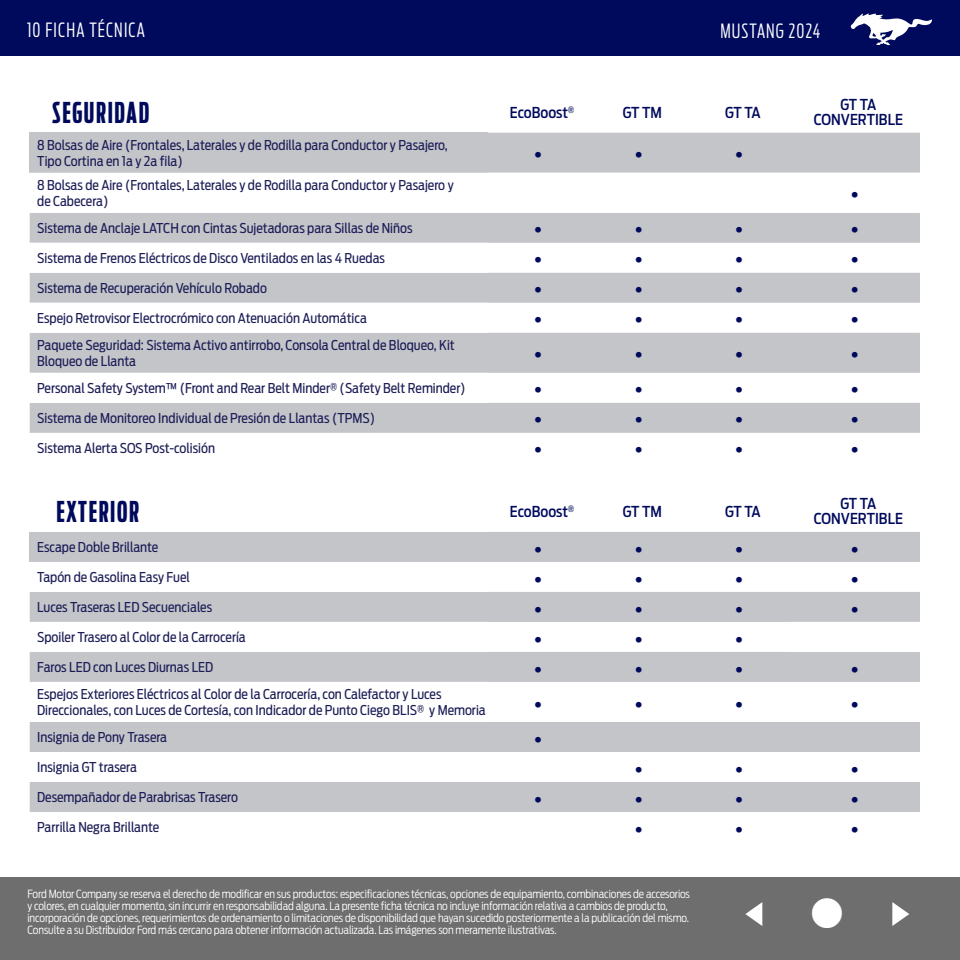
<style>
.page{position:relative;width:960px;height:960px;background:#fff}
.page>*{position:absolute;margin:0;border:0;box-sizing:border-box;transform-origin:0 0}
.t1{font:38.25px "Webdings";color:#fff;scale:1.42 1}
.t2{font:700 28.5px "Ford Antenna Comp";letter-spacing:.06em;color:#000a5c}
.t3{font:900 20.25px "Myriad Pro";color:#000a5c}
.t4{font:300 19.5px "Ford Antenna Extra Cond";letter-spacing:.06em;color:#fff}
.t5{font:500 15px/15px "Ford Antenna Cond";color:#000a5c;text-align:center}
.t6{font:13.5px/15.8px "Ford Antenna Cond";color:#1c1d56}
.t7{font:300 11.25px/12px "Ford Antenna Cond";letter-spacing:-.01em;color:#fff}
</style>
<div class="page">
<div style="left:30px;top:133px;width:890px;height:300px;background:#c4c5c9"></div>
<svg style="left:30px;top:173px;width:890px;height:230px"></svg>
<div style="left:30px;top:532px;width:890px;height:30px;background:#c4c5c9"></div>
<svg style="left:30px;top:592px;width:890px;height:220px;fill:#c4c5c9"></svg>
<div style="left:0;top:878px;width:960px;height:82px;background:#6e6e6e"></div>
<div style="left:0;top:0;width:960px;height:56px;background:#000a5c"></div>
<svg style="left:851px;top:13px;width:81px;height:32px"></svg>
<h3 class="t4" style="left:27px;top:14px;width:119px">10 FICHA TÉCNICA</h3>
<h3 class="t4" style="left:720px;top:15px;width:101px">MUSTANG 2024</h3>
<h2 class="t2" style="left:52px;top:88px;width:98px">SEGURIDAD</h2>
<p class="t5" style="left:510px;top:103px;width:66px">EcoBoost<sup>®</sup></p>
<p class="t5" style="left:623px;top:103px;width:41px">GT TM</p>
<p class="t5" style="left:725px;top:103px;width:37px">GT TA</p>
<p class="t5" style="left:814px;top:95px;width:91px">GT TA<br>CONVERTIBLE</p>
<p class="t6" style="left:37px;top:136px;width:412px">8 Bolsas de Aire (Frontales, Laterales y de Rodilla para Conductor y Pasajero,<br>Tipo Cortina en 1a y 2a fila)</p>
<h3 class="t3" style="left:535px;top:140px;width:9px">•</h3>
<h3 class="t3" style="left:635px;top:140px;width:9px">•</h3>
<h3 class="t3" style="left:736px;top:140px;width:9px">•</h3>
<p class="t6" style="left:37px;top:176px;width:418px">8 Bolsas de Aire (Frontales, Laterales y de Rodilla para Conductor y Pasajero y de Cabecera)</p>
<h3 class="t3" style="left:851px;top:180px;width:9px">•</h3>
<p class="t6" style="left:37px;top:219px;width:377px">Sistema de Anclaje LATCH con Cintas Sujetadoras para Sillas de Niños</p>
<h3 class="t3" style="left:535px;top:215px;width:9px">•</h3>
<h3 class="t3" style="left:635px;top:215px;width:9px">•</h3>
<h3 class="t3" style="left:736px;top:215px;width:9px">•</h3>
<h3 class="t3" style="left:851px;top:215px;width:9px">•</h3>
<p class="t6" style="left:37px;top:249px;width:349px">Sistema de Frenos Eléctricos de Disco Ventilados en las 4 Ruedas</p>
<h3 class="t3" style="left:535px;top:245px;width:9px">•</h3>
<h3 class="t3" style="left:635px;top:245px;width:9px">•</h3>
<h3 class="t3" style="left:736px;top:245px;width:9px">•</h3>
<h3 class="t3" style="left:851px;top:245px;width:9px">•</h3>
<p class="t6" style="left:37px;top:279px;width:231px">Sistema de Recuperación Vehículo Robado</p>
<h3 class="t3" style="left:535px;top:275px;width:9px">•</h3>
<h3 class="t3" style="left:635px;top:275px;width:9px">•</h3>
<h3 class="t3" style="left:736px;top:275px;width:9px">•</h3>
<h3 class="t3" style="left:851px;top:275px;width:9px">•</h3>
<p class="t6" style="left:37px;top:309px;width:331px">Espejo Retrovisor Electrocrómico con Atenuación Automática</p>
<h3 class="t3" style="left:535px;top:305px;width:9px">•</h3>
<h3 class="t3" style="left:635px;top:305px;width:9px">•</h3>
<h3 class="t3" style="left:736px;top:305px;width:9px">•</h3>
<h3 class="t3" style="left:851px;top:305px;width:9px">•</h3>
<p class="t6" style="left:37px;top:336px;width:419px">Paquete Seguridad: Sistema Activo antirrobo, Consola Central de Bloqueo, Kit<br>Bloqueo de Llanta</p>
<h3 class="t3" style="left:535px;top:340px;width:9px">•</h3>
<h3 class="t3" style="left:635px;top:340px;width:9px">•</h3>
<h3 class="t3" style="left:736px;top:340px;width:9px">•</h3>
<h3 class="t3" style="left:851px;top:340px;width:9px">•</h3>
<p class="t6" style="left:37px;top:379px;width:430px">Personal Safety System™ (Front and Rear Belt Minder® (Safety Belt Reminder)</p>
<h3 class="t3" style="left:535px;top:375px;width:9px">•</h3>
<h3 class="t3" style="left:635px;top:375px;width:9px">•</h3>
<h3 class="t3" style="left:736px;top:375px;width:9px">•</h3>
<h3 class="t3" style="left:851px;top:375px;width:9px">•</h3>
<p class="t6" style="left:37px;top:409px;width:339px">Sistema de Monitoreo Individual de Presión de Llantas (TPMS)</p>
<h3 class="t3" style="left:535px;top:405px;width:9px">•</h3>
<h3 class="t3" style="left:635px;top:405px;width:9px">•</h3>
<h3 class="t3" style="left:736px;top:405px;width:9px">•</h3>
<h3 class="t3" style="left:851px;top:405px;width:9px">•</h3>
<p class="t6" style="left:37px;top:439px;width:179px">Sistema Alerta SOS Post-colisión</p>
<h3 class="t3" style="left:535px;top:435px;width:9px">•</h3>
<h3 class="t3" style="left:635px;top:435px;width:9px">•</h3>
<h3 class="t3" style="left:736px;top:435px;width:9px">•</h3>
<h3 class="t3" style="left:851px;top:435px;width:9px">•</h3>
<h2 class="t2" style="left:56px;top:487px;width:84px">EXTERIOR</h2>
<p class="t5" style="left:510px;top:502px;width:66px">EcoBoost<sup>®</sup></p>
<p class="t5" style="left:623px;top:502px;width:41px">GT TM</p>
<p class="t5" style="left:725px;top:502px;width:37px">GT TA</p>
<p class="t5" style="left:814px;top:495px;width:91px">GT TA<br>CONVERTIBLE</p>
<p class="t6" style="left:37px;top:538px;width:123px">Escape Doble Brillante</p>
<h3 class="t3" style="left:535px;top:534px;width:9px">•</h3>
<h3 class="t3" style="left:635px;top:534px;width:9px">•</h3>
<h3 class="t3" style="left:736px;top:534px;width:9px">•</h3>
<h3 class="t3" style="left:851px;top:534px;width:9px">•</h3>
<p class="t6" style="left:37px;top:568px;width:154px">Tapón de Gasolina Easy Fuel</p>
<h3 class="t3" style="left:535px;top:564px;width:9px">•</h3>
<h3 class="t3" style="left:635px;top:564px;width:9px">•</h3>
<h3 class="t3" style="left:736px;top:564px;width:9px">•</h3>
<h3 class="t3" style="left:851px;top:564px;width:9px">•</h3>
<p class="t6" style="left:37px;top:598px;width:176px">Luces Traseras LED Secuenciales</p>
<h3 class="t3" style="left:535px;top:594px;width:9px">•</h3>
<h3 class="t3" style="left:635px;top:594px;width:9px">•</h3>
<h3 class="t3" style="left:736px;top:594px;width:9px">•</h3>
<h3 class="t3" style="left:851px;top:594px;width:9px">•</h3>
<p class="t6" style="left:37px;top:628px;width:210px">Spoiler Trasero al Color de la Carrocería</p>
<h3 class="t3" style="left:535px;top:624px;width:9px">•</h3>
<h3 class="t3" style="left:635px;top:624px;width:9px">•</h3>
<h3 class="t3" style="left:736px;top:624px;width:9px">•</h3>
<p class="t6" style="left:37px;top:658px;width:178px">Faros LED con Luces Diurnas LED</p>
<h3 class="t3" style="left:535px;top:654px;width:9px">•</h3>
<h3 class="t3" style="left:635px;top:654px;width:9px">•</h3>
<h3 class="t3" style="left:736px;top:654px;width:9px">•</h3>
<h3 class="t3" style="left:851px;top:654px;width:9px">•</h3>
<p class="t6" style="left:37px;top:685px;width:450px">Espejos Exteriores Eléctricos al Color de la Carrocería, con Calefactor y Luces<br>Direccionales, con Luces de Cortesía, con Indicador de Punto Ciego BLIS® y Memoria</p>
<h3 class="t3" style="left:535px;top:689px;width:9px">•</h3>
<h3 class="t3" style="left:635px;top:689px;width:9px">•</h3>
<h3 class="t3" style="left:736px;top:689px;width:9px">•</h3>
<h3 class="t3" style="left:851px;top:689px;width:9px">•</h3>
<p class="t6" style="left:37px;top:728px;width:131px">Insignia de Pony Trasera</p>
<h3 class="t3" style="left:535px;top:724px;width:9px">•</h3>
<p class="t6" style="left:37px;top:758px;width:101px">Insignia GT trasera</p>
<h3 class="t3" style="left:635px;top:754px;width:9px">•</h3>
<h3 class="t3" style="left:736px;top:754px;width:9px">•</h3>
<h3 class="t3" style="left:851px;top:754px;width:9px">•</h3>
<p class="t6" style="left:37px;top:788px;width:202px">Desempañador de Parabrisas Trasero</p>
<h3 class="t3" style="left:535px;top:784px;width:9px">•</h3>
<h3 class="t3" style="left:635px;top:784px;width:9px">•</h3>
<h3 class="t3" style="left:736px;top:784px;width:9px">•</h3>
<h3 class="t3" style="left:851px;top:784px;width:9px">•</h3>
<p class="t6" style="left:37px;top:818px;width:124px">Parrilla Negra Brillante</p>
<h3 class="t3" style="left:635px;top:814px;width:9px">•</h3>
<h3 class="t3" style="left:736px;top:814px;width:9px">•</h3>
<h3 class="t3" style="left:851px;top:814px;width:9px">•</h3>
<p class="t7" style="left:28px;top:887px;width:664px">Ford Motor Company se reserva el derecho de modificar en sus productos: especificaciones técnicas, opciones de equipamiento, combinaciones de accesorios y colores, en cualquier momento, sin incurrir en responsabilidad alguna. La presente ficha técnica no incluye información relativa a cambios de producto, incorporación de opciones, requerimientos de ordenamiento o limitaciones de disponibilidad que hayan sucedido posteriormente a la publicación del mismo.<br>Consulte a su Distribuidor Ford más cercano para obtener información actualizada. Las imágenes son meramente ilustrativas.</p>
<h1 class="t1" style="left:732px;top:895px;width:138px">✓■ ✔</h1>
</div>
